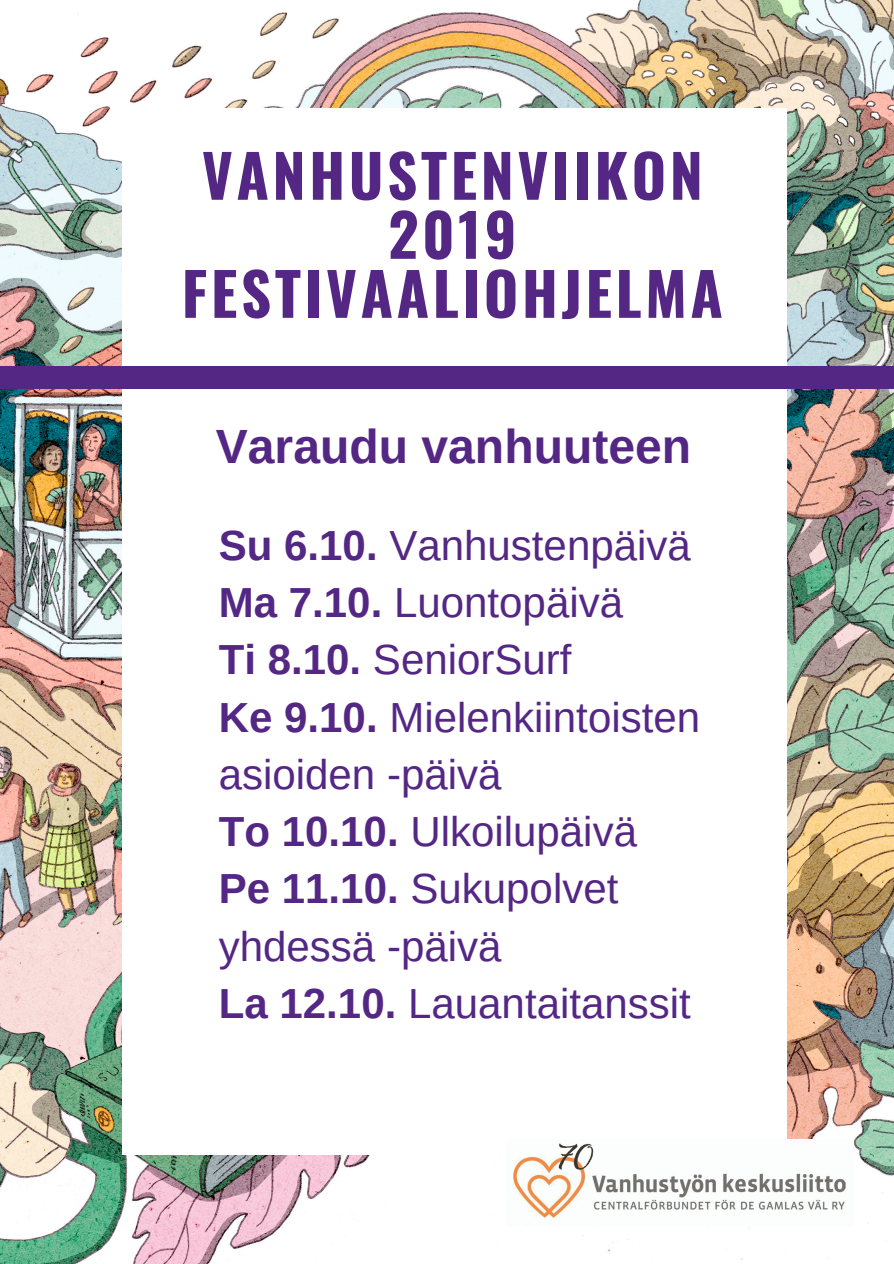
<style>
.page{position:relative;width:894px;height:1264px;background:#fff}
.page>*{position:absolute;margin:0;border:0;box-sizing:border-box;transform-origin:0 0}
.t1{font:700 58.95px/58.9px "Oswald";letter-spacing:.06em;color:#542785;text-align:center}
.t2{font:700 48px "Arimo";color:#542785}
.t3{font:42px/57.3px "Arimo";color:#542785}
.s1{font-weight:700}
</style>
<div class="page">
<img style="left:0;top:0;width:893px;height:1263px">
<div style="left:122px;top:108px;width:664px;height:1046px;background:#fff"></div>
<div style="left:0;top:367px;width:893px;height:21px;background:#542785"></div>
<img style="left:506px;top:1139px;width:347px;height:87px">
<h1 class="t1" style="left:182px;top:144px;width:542px">VANHUSTENVIIKON<br>2019<br>FESTIVAALIOHJELMA</h1>
<p class="t2" style="left:216px;top:419px;width:476px">Varaudu vanhuuteen</p>
<p class="t3" style="left:219px;top:516px;width:483px"><span class="s1">Su 6.10.</span> Vanhustenpäivä<br><span class="s1">Ma 7.10.</span> Luontopäivä<br><span class="s1">Ti 8.10.</span> SeniorSurf<br><span class="s1">Ke 9.10.</span> Mielenkiintoisten asioiden -päivä<br><span class="s1">To 10.10.</span> Ulkoilupäivä<br><span class="s1">Pe 11.10.</span> Sukupolvet yhdessä -päivä<br><span class="s1">La 12.10.</span> Lauantaitanssit</p>
</div>
